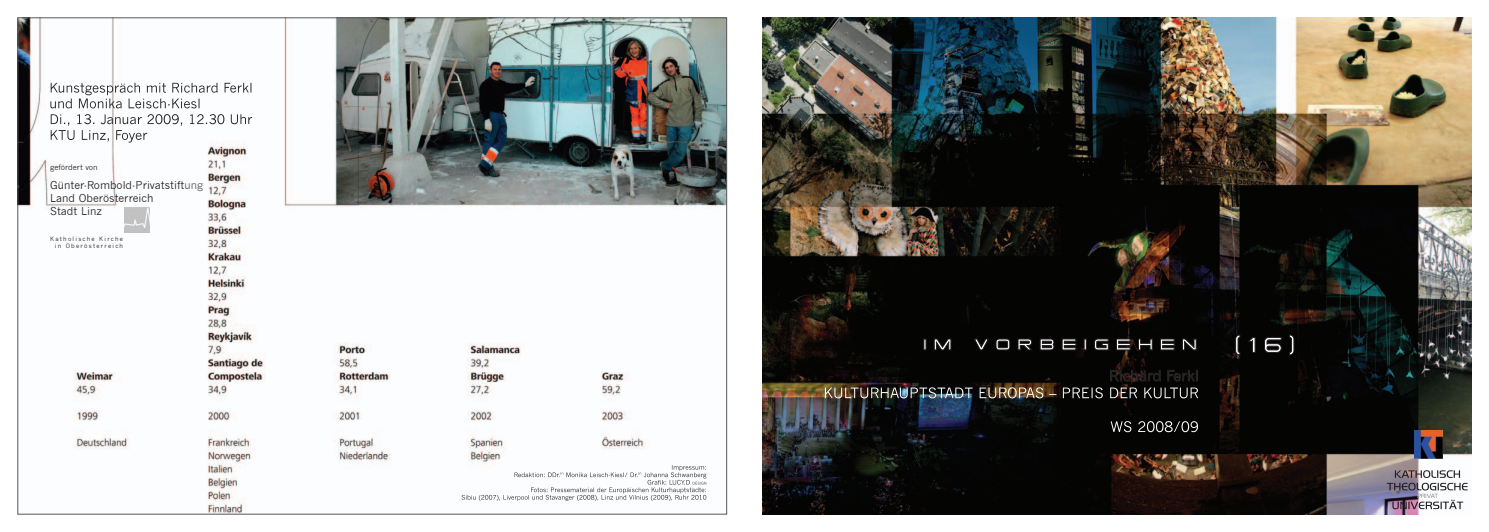
<style>
.page{position:relative;width:1489px;height:532px;background:#fff}
.page>*{position:absolute;margin:0;border:0;box-sizing:border-box;transform-origin:0 0}
.t1{font:10.62px "News Gothic";color:#231f20}
.t2{font:7.5px "News Gothic";color:#231f20}
.t3{font:5.88px "News Gothic";letter-spacing:.21em;color:#231f20}
.s1{color:#57585a}
</style>
<div class="page">
<img style="left:20px;top:20px;width:704px;height:492px">
<img style="left:762px;top:18px;width:708px;height:496px">
<svg style="left:461px;top:465px;width:245px;height:35px"></svg>
<svg style="left:51px;top:114px;width:201px;height:28px"></svg>
<svg style="left:50px;top:83px;width:201px;height:25px"></svg>
<img style="left:124px;top:207px;width:26px;height:26px">
<svg style="left:923px;top:334px;width:370px;height:21px;background:#1f1f1e"></svg>
<svg style="left:1110px;top:421px;width:87px;height:11px"></svg>
<img style="left:824px;top:387px;width:374px;height:11px">
<svg style="left:1110px;top:370px;width:87px;height:11px"></svg>
<img style="left:1414px;top:430px;width:27px;height:28px">
<svg style="left:1386px;top:470px;width:81px;height:39px"></svg>
<p class="t2" style="left:50px;top:163px;width:49px">gefördert von</p>
<p class="t1" style="left:50px;top:179px;width:154px">Günter-Rombold-Privatstift<span class="s1">ung</span></p>
<p class="t1" style="left:50px;top:192px;width:105px">Land Oberösterreich</p>
<p class="t1" style="left:50px;top:205px;width:53px">Stadt Linz</p>
<p class="t3" style="left:50px;top:235px;width:74px">Katholische Kirche</p>
<p class="t3" style="left:55px;top:242px;width:70px">in Oberösterreich</p>
</div>
